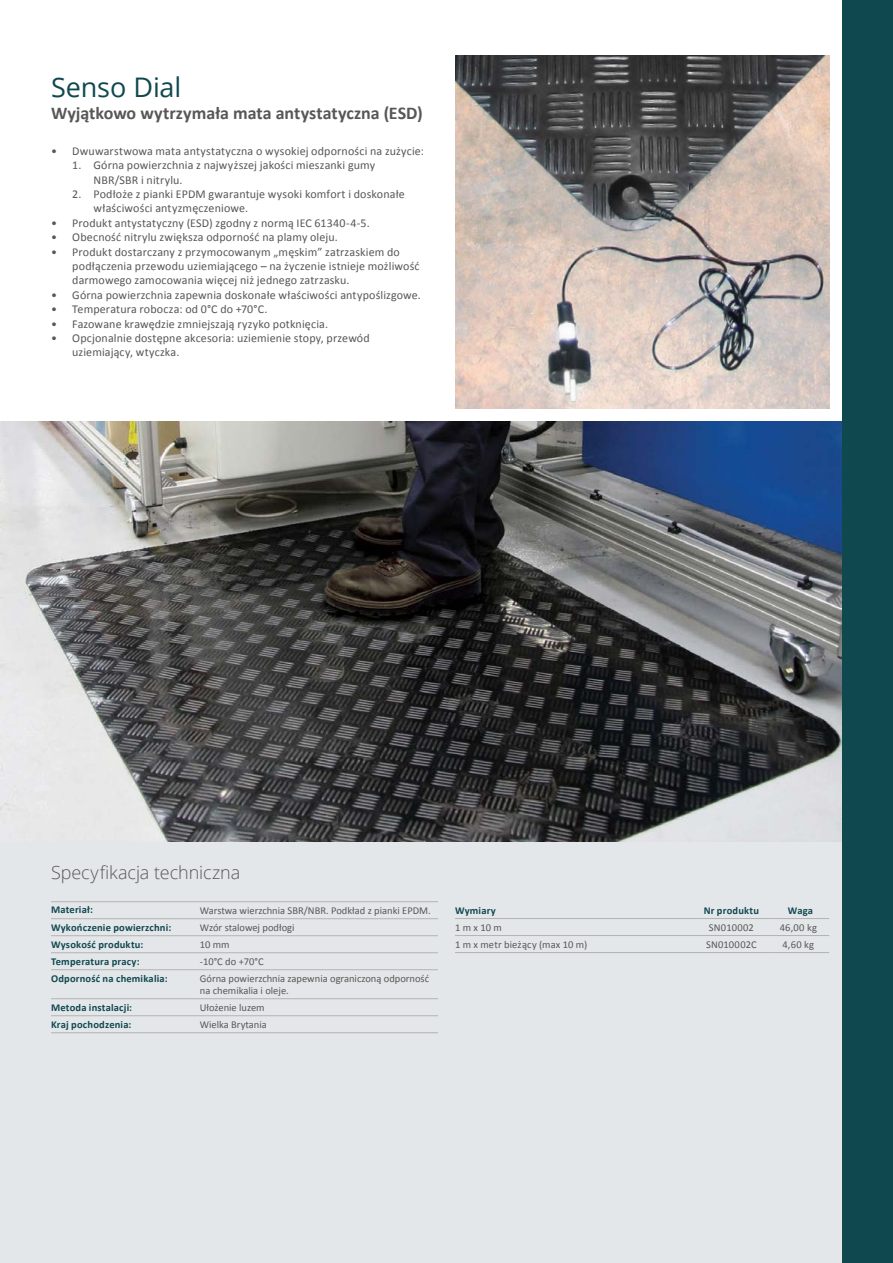
<style>
.page{position:relative;width:893px;height:1263px;background:#fff}
.page>*{position:absolute;margin:0;border:0;box-sizing:border-box;transform-origin:0 0}
.t1{font:27px "Open Sans";letter-spacing:-.005em;color:#104850}
.t2{font:700 18px "Calibri";color:#575756}
.t3{font:300 18px "Open Sans";letter-spacing:-.005em;color:#575756}
.t4{font:12px/14.4px "Calibri";letter-spacing:.01em;color:#575756}
.t5{font:10.5px/12.6px "Calibri";color:#575756}
.t6{font:700 10.5px "Calibri";letter-spacing:.02em;color:#104850}
.t7{font:10.5px "Calibri";letter-spacing:.02em;color:#575756}
</style>
<div class="page">
<div style="left:0;top:842px;width:842px;height:421px;background:#e4e7e9"></div>
<img style="left:455px;top:55px;width:374px;height:353px">
<img style="left:0;top:421px;width:842px;height:421px">
<div style="left:842px;top:0;width:51px;height:1263px;background:#104850"></div>
<hr style="left:455px;top:918px;width:236px;height:1px;background:#b3b2b2">
<hr style="left:691px;top:918px;width:81px;height:1px;background:#b3b2b2">
<hr style="left:772px;top:918px;width:57px;height:1px;background:#b3b2b2">
<hr style="left:455px;top:935px;width:236px;height:1px;background:#b3b2b2">
<hr style="left:691px;top:935px;width:81px;height:1px;background:#b3b2b2">
<hr style="left:772px;top:935px;width:57px;height:1px;background:#b3b2b2">
<hr style="left:455px;top:952px;width:236px;height:1px;background:#b3b2b2">
<hr style="left:691px;top:952px;width:81px;height:1px;background:#b3b2b2">
<hr style="left:772px;top:952px;width:57px;height:1px;background:#b3b2b2">
<hr style="left:51px;top:901px;width:149px;height:1px;background:#b3b2b2">
<hr style="left:200px;top:901px;width:238px;height:1px;background:#b3b2b2">
<hr style="left:51px;top:918px;width:149px;height:1px;background:#b3b2b2">
<hr style="left:200px;top:918px;width:238px;height:1px;background:#b3b2b2">
<hr style="left:51px;top:935px;width:149px;height:1px;background:#b3b2b2">
<hr style="left:200px;top:935px;width:238px;height:1px;background:#b3b2b2">
<hr style="left:51px;top:952px;width:149px;height:1px;background:#b3b2b2">
<hr style="left:200px;top:952px;width:238px;height:1px;background:#b3b2b2">
<hr style="left:51px;top:969px;width:149px;height:1px;background:#b3b2b2">
<hr style="left:200px;top:969px;width:238px;height:1px;background:#b3b2b2">
<hr style="left:51px;top:998px;width:149px;height:1px;background:#b3b2b2">
<hr style="left:200px;top:998px;width:238px;height:1px;background:#b3b2b2">
<hr style="left:51px;top:1015px;width:149px;height:1px;background:#b3b2b2">
<hr style="left:200px;top:1015px;width:238px;height:1px;background:#b3b2b2">
<hr style="left:51px;top:1032px;width:149px;height:1px;background:#b3b2b2">
<hr style="left:200px;top:1032px;width:238px;height:1px;background:#b3b2b2">
<h1 class="t1" style="left:51px;top:69px;width:132px">Senso Dial</h1>
<h2 class="t2" style="left:51px;top:101px;width:373px">Wyjątkowo wytrzymała mata antystatyczna (ESD)</h2>
<p class="t4" style="left:51px;top:144px;width:374px">• Dwuwarstwowa mata antystatyczna o wysokiej odporności na zużycie:</p>
<p class="t4" style="left:94px;top:158px;width:283px;text-indent:-21px">1. Górna powierzchnia z najwyższej jakości mieszanki gumy<br>NBR/SBR i nitrylu.</p>
<p class="t4" style="left:94px;top:187px;width:313px;text-indent:-21px">2. Podłoże z pianki EPDM gwarantuje wysoki komfort i doskonałe właściwości antyzmęczeniowe.</p>
<p class="t4" style="left:51px;top:216px;width:320px">• Produkt antystatyczny (ESD) zgodny z normą IEC 61340-4-5.</p>
<p class="t4" style="left:51px;top:230px;width:288px">• Obecność nitrylu zwiększa odporność na plamy oleju.</p>
<p class="t4" style="left:72px;top:244px;width:349px;text-indent:-21px">• Produkt dostarczany z przymocowanym „męskim” zatrzaskiem do podłączenia przewodu uziemiającego – na życzenie istnieje możliwość darmowego zamocowania więcej niż jednego zatrzasku.</p>
<p class="t4" style="left:51px;top:288px;width:371px">• Górna powierzchnia zapewnia doskonałe właściwości antypoślizgowe.</p>
<p class="t4" style="left:51px;top:302px;width:218px">• Temperatura robocza: od 0°C do +70°C.</p>
<p class="t4" style="left:51px;top:316px;width:279px">• Fazowane krawędzie zmniejszają ryzyko potknięcia.</p>
<p class="t4" style="left:72px;top:331px;width:299px;text-indent:-21px">• Opcjonalnie dostępne akcesoria: uziemienie stopy, przewód uziemiający, wtyczka.</p>
<h2 class="t3" style="left:51px;top:860px;width:191px">Specyfikacja techniczna</h2>
<p class="t6" style="left:51px;top:902px;width:43px">Materiał:</p>
<p class="t5" style="left:200px;top:904px;width:233px">Warstwa wierzchnia SBR/NBR. Podkład z pianki EPDM.</p>
<p class="t6" style="left:51px;top:921px;width:122px">Wykończenie powierzchni:</p>
<p class="t5" style="left:200px;top:921px;width:96px">Wzór stalowej podłogi</p>
<p class="t6" style="left:51px;top:938px;width:94px">Wysokość produktu:</p>
<p class="t5" style="left:200px;top:938px;width:31px">10 mm</p>
<p class="t6" style="left:51px;top:955px;width:90px">Temperatura pracy:</p>
<p class="t5" style="left:200px;top:955px;width:65px">-10°C do +70°C</p>
<p class="t6" style="left:51px;top:972px;width:118px">Odporność na chemikalia:</p>
<p class="t5" style="left:200px;top:972px;width:231px">Górna powierzchnia zapewnia ograniczoną odporność na chemikalia i oleje.</p>
<p class="t6" style="left:51px;top:1001px;width:83px">Metoda instalacji:</p>
<p class="t5" style="left:200px;top:1001px;width:66px">Ułożenie luzem</p>
<p class="t6" style="left:51px;top:1018px;width:82px">Kraj pochodzenia:</p>
<p class="t5" style="left:200px;top:1018px;width:68px">Wielka Brytania</p>
<p class="t6" style="left:455px;top:904px;width:42px">Wymiary</p>
<p class="t6" style="left:704px;top:904px;width:57px">Nr produktu</p>
<p class="t6" style="left:788px;top:904px;width:27px">Waga</p>
<p class="t5" style="left:455px;top:921px;width:48px">1 m x 10 m</p>
<p class="t7" style="left:709px;top:921px;width:47px">SN010002</p>
<p class="t5" style="left:780px;top:921px;width:39px">46,00 kg</p>
<p class="t5" style="left:455px;top:938px;width:134px">1 m x metr bieżący (max 10 m)</p>
<p class="t5" style="left:706px;top:938px;width:52px">SN010002C</p>
<p class="t5" style="left:783px;top:938px;width:33px">4,60 kg</p>
</div>
